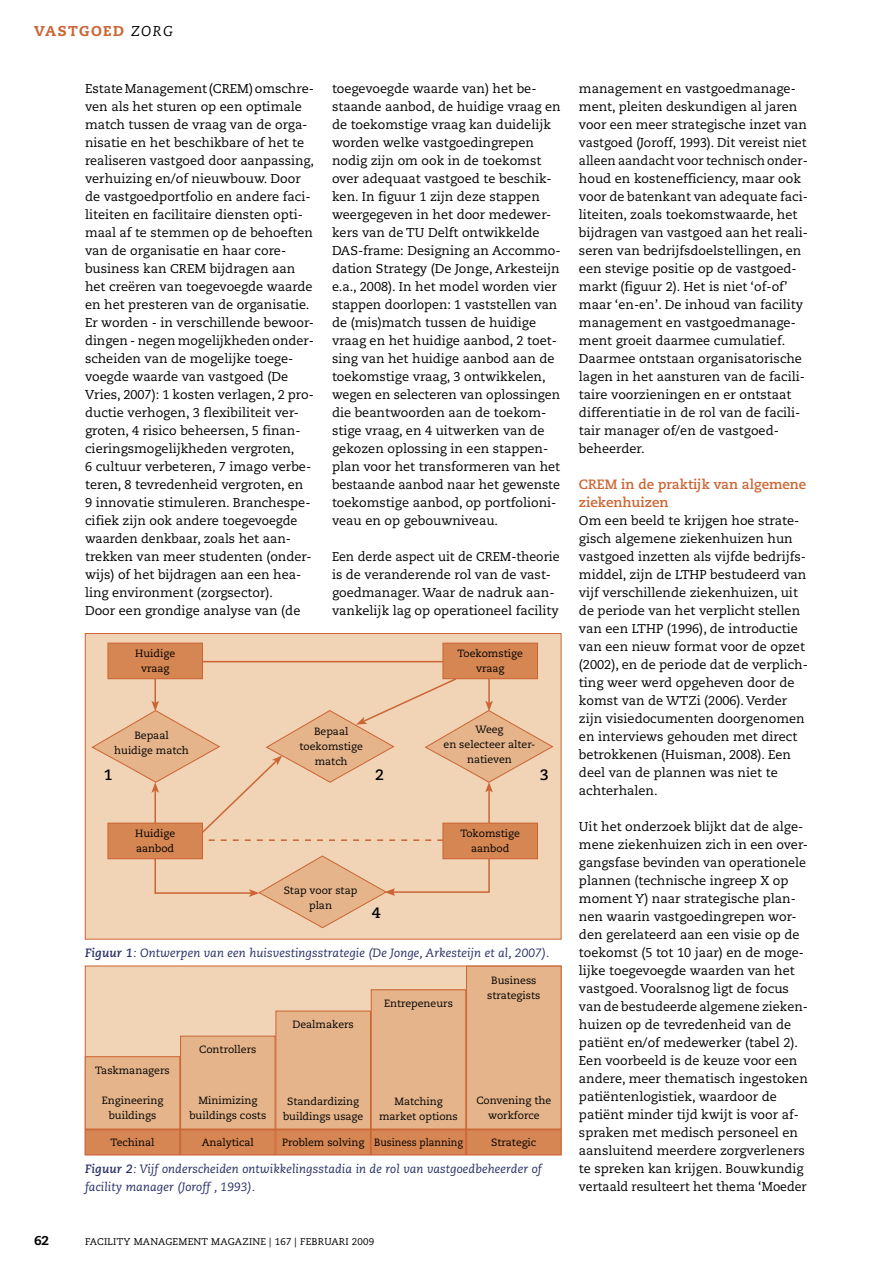
<style>
.page{position:relative;width:893px;height:1263px;background:#fff}
.page>*{position:absolute;margin:0;border:0;box-sizing:border-box;transform-origin:0 0}
.t1{font:700 15px "Caecilia";color:#000}
.t2{font:800 14.25px "Caecilia";letter-spacing:.1em;color:#cc6534}
.t3{font:700 13.5px/18px "Caecilia";color:#cc6534}
.t4{font:12.75px/18px "Caecilia";color:#000}
.t5{font:800 12.75px "Caecilia";color:#000}
.t6{font:italic 12px/18px "Caecilia";letter-spacing:.01em;color:#272e64}
.t7{font:10.5px/15px "Caecilia";color:#000;text-align:center}
.t8{font:10.5px "Caecilia";color:#000;scale:.94 1}
.t9{font:9.75px "Caecilia";letter-spacing:.025em;color:#000}
.s1{font-weight:400;font-style:italic;color:#000}
.s2{font-weight:700}
</style>
<div class="page">
<div style="left:85px;top:966px;width:476px;height:189px;background:#f1d3b6"></div>
<div style="left:85px;top:1130px;width:95px;height:25px;background:#d68652"></div>
<div style="left:85px;top:1130px;width:95px;height:25px;border:1px solid #cc6534"></div>
<div style="left:85px;top:1057px;width:95px;height:72px;background:#e5b48a"></div>
<div style="left:85px;top:1056px;width:95px;height:73px;border:1px solid #cc6534"></div>
<div style="left:181px;top:1130px;width:94px;height:25px;background:#d68652"></div>
<div style="left:180px;top:1130px;width:95px;height:25px;border:1px solid #cc6534"></div>
<div style="left:181px;top:1036px;width:94px;height:93px;background:#e5b48a"></div>
<div style="left:180px;top:1036px;width:95px;height:93px;border:1px solid #cc6534"></div>
<div style="left:276px;top:1130px;width:94px;height:25px;background:#d68652"></div>
<div style="left:276px;top:1130px;width:95px;height:25px;border:1px solid #cc6534"></div>
<div style="left:276px;top:1011px;width:94px;height:118px;background:#e5b48a"></div>
<div style="left:276px;top:1011px;width:95px;height:118px;border:1px solid #cc6534"></div>
<div style="left:371px;top:1130px;width:95px;height:25px;background:#d68652"></div>
<div style="left:371px;top:1130px;width:95px;height:25px;border:1px solid #cc6534"></div>
<div style="left:371px;top:990px;width:95px;height:139px;background:#e5b48a"></div>
<div style="left:371px;top:989px;width:95px;height:140px;border:1px solid #cc6534"></div>
<div style="left:467px;top:1130px;width:94px;height:25px;background:#d68652"></div>
<div style="left:466px;top:1130px;width:95px;height:25px;border:1px solid #cc6534"></div>
<div style="left:467px;top:966px;width:94px;height:163px;background:#e5b48a"></div>
<div style="left:466px;top:966px;width:95px;height:163px;border:1px solid #cc6534"></div>
<div style="left:85px;top:633px;width:476px;height:306px;background:#f1d3b6"></div>
<div style="left:85px;top:633px;width:476px;height:306px;border:1px solid #cc6534"></div>
<hr style="left:155px;top:892px;width:96px;height:2px;background:#cc6534">
<hr style="left:393px;top:891px;width:96px;height:2px;background:#cc6534">
<hr style="left:190px;top:661px;width:253px;height:1px;background:#cc6534">
<div style="left:108px;top:643px;width:94px;height:36px;background:#d68652"></div>
<div style="left:108px;top:643px;width:95px;height:36px;border:1px solid #cc6534"></div>
<div style="left:443px;top:643px;width:94px;height:36px;background:#d68652"></div>
<div style="left:443px;top:643px;width:95px;height:36px;border:1px solid #cc6534"></div>
<svg style="left:249px;top:856px;width:146px;height:72px"></svg>
<hr style="left:154px;top:790px;width:2px;height:104px;background:#cc6534">
<hr style="left:488px;top:790px;width:2px;height:103px;background:#cc6534">
<svg style="left:92px;top:677px;width:461px;height:164px"></svg>
<div style="left:108px;top:823px;width:94px;height:36px;background:#d68652"></div>
<div style="left:108px;top:823px;width:95px;height:36px;border:1px solid #cc6534"></div>
<div style="left:443px;top:823px;width:94px;height:36px;background:#d68652"></div>
<div style="left:443px;top:823px;width:95px;height:36px;border:1px solid #cc6534"></div>
<p class="t2" style="left:34px;top:22px;width:141px">VASTGOED <span class="s1">ZORG</span></p>
<p class="t4" style="left:85px;top:80px;width:230px">Estate Management (CREM) omschre&shy;ven als het sturen op een optimale match tussen de vraag van de orga&shy;nisatie en het beschikbare of het te realiseren vastgoed door aanpassing, verhuizing en/of nieuwbouw. Door de vastgoedportfolio en andere faci&shy;liteiten en facilitaire diensten opti&shy;maal af te stemmen op de behoeften van de organisatie en haar core&shy;business kan CREM bijdragen aan het creëren van toegevoegde waarde en het presteren van de organisatie.<br>Er worden - in verschillende bewoor&shy;dingen - negen mogelijkheden onder&shy;scheiden van de mogelijke toege&shy;voegde waarde van vastgoed (De Vries, 2007): 1 kosten verlagen, 2 pro&shy;ductie verhogen, 3 flexibiliteit ver&shy;groten, 4 risico beheersen, 5 finan&shy;cieringsmogelijkheden vergroten,<br>6 cultuur verbeteren, 7 imago verbe&shy;teren, 8 tevredenheid vergroten, en<br>9 innovatie stimuleren. Branchespe&shy;cifiek zijn ook andere toegevoegde waarden denkbaar, zoals het aan&shy;trekken van meer studenten (onder&shy;wijs) of het bijdragen aan een hea&shy;ling environment (zorgsector).<br>Door een grondige analyse van (de</p>
<p class="t4" style="left:332px;top:80px;width:230px">toegevoegde waarde van) het be&shy;staande aanbod, de huidige vraag en de toekomstige vraag kan duidelijk worden welke vastgoedingrepen nodig zijn om ook in de toekomst over adequaat vastgoed te beschik&shy;ken. In figuur 1 zijn deze stappen weergegeven in het door medewer&shy;kers van de TU Delft ontwikkelde DAS-frame: Designing an Accommo&shy;dation Strategy (De Jonge, Arkesteijn e.a., 2008). In het model worden vier stappen doorlopen: 1 vaststellen van de (mis)match tussen de huidige vraag en het huidige aanbod, 2 toet&shy;sing van het huidige aanbod aan de toekomstige vraag, 3 ontwikkelen, wegen en selecteren van oplossingen die beantwoorden aan de toekom&shy;stige vraag, en 4 uitwerken van de gekozen oplossing in een stappen&shy;plan voor het transformeren van het bestaande aanbod naar het gewenste toekomstige aanbod, op portfolioni&shy;veau en op gebouwniveau.</p>
<p class="t4" style="left:332px;top:548px;width:229px">Een derde aspect uit de CREM-theorie is de veranderende rol van de vast&shy;goedmanager. Waar de nadruk aan&shy;vankelijk lag op operationeel facility</p>
<p class="t7" style="left:135px;top:646px;width:41px">Huidige vraag</p>
<p class="t7" style="left:458px;top:646px;width:67px">Toekomstige vraag</p>
<p class="t7" style="left:114px;top:728px;width:76px">Bepaal huidige match</p>
<p class="t7" style="left:443px;top:722px;width:94px">Weeg<br>en selecteer alter&shy;natieven</p>
<p class="t7" style="left:299px;top:724px;width:65px">Bepaal toekomstige match</p>
<p class="t1" style="left:104px;top:766px;width:10px">1</p>
<p class="t1" style="left:375px;top:766px;width:10px">2</p>
<p class="t1" style="left:540px;top:766px;width:10px">3</p>
<p class="t7" style="left:135px;top:826px;width:41px;text-align:left">Huidige aanbod</p>
<p class="t7" style="left:460px;top:826px;width:61px">Tokomstige aanbod</p>
<p class="t7" style="left:284px;top:882px;width:75px">Stap voor stap plan</p>
<p class="t1" style="left:372px;top:904px;width:10px">4</p>
<p class="t6" style="left:85px;top:944px;width:466px"><span class="s2">Figuur 1</span>: Ontwerpen van een huisvestingsstrategie (De Jonge, Arkesteijn et al, 2007).</p>
<p class="t7" style="left:95px;top:1063px;width:76px">Taskmanagers</p>
<p class="t7" style="left:102px;top:1093px;width:63px">Engineering buildings</p>
<p class="t7" style="left:111px;top:1135px;width:45px">Techinal</p>
<p class="t7" style="left:199px;top:1042px;width:59px">Controllers</p>
<p class="t7" style="left:292px;top:1017px;width:63px">Dealmakers</p>
<p class="t7" style="left:384px;top:996px;width:70px">Entrepeneurs</p>
<p class="t7" style="left:487px;top:973px;width:55px">Business strategists</p>
<p class="t7" style="left:189px;top:1093px;width:78px">Minimizing buildings costs</p>
<p class="t7" style="left:202px;top:1135px;width:54px">Analytical</p>
<p class="t7" style="left:283px;top:1094px;width:82px">Standardizing buildings usage</p>
<p class="t7" style="left:282px;top:1135px;width:84px">Problem solving</p>
<p class="t7" style="left:379px;top:1093px;width:80px">Matching market options</p>
<p class="t8" style="left:374px;top:1136px;width:96px">Business planning</p>
<p class="t7" style="left:476px;top:1093px;width:76px">Convening the workforce</p>
<p class="t7" style="left:491px;top:1135px;width:47px">Strategic</p>
<p class="t6" style="left:85px;top:1160px;width:458px"><span class="s2">Figuur 2</span>: Vijf onderscheiden ontwikkelingsstadia in de rol van vastgoedbeheerder of facility manager (Joroff , 1993).</p>
<p class="t5" style="left:34px;top:1233px;width:16px">62</p>
<p class="t9" style="left:85px;top:1236px;width:291px">FACILITY MANAGEMENT MAGAZINE | 167 | FEBRUARI 2009</p>
<p class="t4" style="left:579px;top:80px;width:230px">management en vastgoedmanage&shy;ment, pleiten deskundigen al jaren voor een meer strategische inzet van vastgoed (Joroff, 1993). Dit vereist niet alleen aandacht voor technisch onder&shy;houd en kostenefficiency, maar ook voor de batenkant van adequate faci&shy;liteiten, zoals toekomstwaarde, het bijdragen van vastgoed aan het reali&shy;seren van bedrijfsdoelstellingen, en een stevige positie op de vastgoed&shy;markt (figuur 2). Het is niet ‘of-of’ maar ‘en-en’. De inhoud van facility management en vastgoedmanage&shy;ment groeit daarmee cumulatief.<br>Daarmee ontstaan organisatorische lagen in het aansturen van de facili&shy;taire voorzieningen en er ontstaat differentiatie in de rol van de facili&shy;tair manager of/en de vastgoed&shy;beheerder.</p>
<p class="t3" style="left:579px;top:476px;width:229px">CREM in de praktijk van algemene ziekenhuizen</p>
<p class="t4" style="left:579px;top:512px;width:230px">Om een beeld te krijgen hoe strate&shy;gisch algemene ziekenhuizen hun vastgoed inzetten als vijfde bedrijfs&shy;middel, zijn de LTHP bestudeerd van vijf verschillende ziekenhuizen, uit de periode van het verplicht stellen van een LTHP (1996), de introductie van een nieuw format voor de opzet (2002), en de periode dat de verplich&shy;ting weer werd opgeheven door de komst van de WTZi (2006). Verder zijn visiedocumenten doorgenomen en interviews gehouden met direct betrokkenen (Huisman, 2008). Een deel van de plannen was niet te achterhalen.</p>
<p class="t4" style="left:579px;top:818px;width:230px">Uit het onderzoek blijkt dat de alge&shy;mene ziekenhuizen zich in een over&shy;gangsfase bevinden van operationele plannen (technische ingreep X op moment Y) naar strategische plan&shy;nen waarin vastgoedingrepen wor&shy;den gerelateerd aan een visie op de toekomst (5 tot 10 jaar) en de moge&shy;lijke toegevoegde waarden van het vastgoed. Vooralsnog ligt de focus van de bestudeerde algemene zieken&shy;huizen op de tevredenheid van de patiënt en/of medewerker (tabel 2).<br>Een voorbeeld is de keuze voor een andere, meer thematisch ingestoken patiëntenlogistiek, waardoor de patiënt minder tijd kwijt is voor af&shy;spraken met medisch personeel en aansluitend meerdere zorgverleners te spreken kan krijgen. Bouwkundig vertaald resulteert het thema ‘Moeder</p>
</div>
